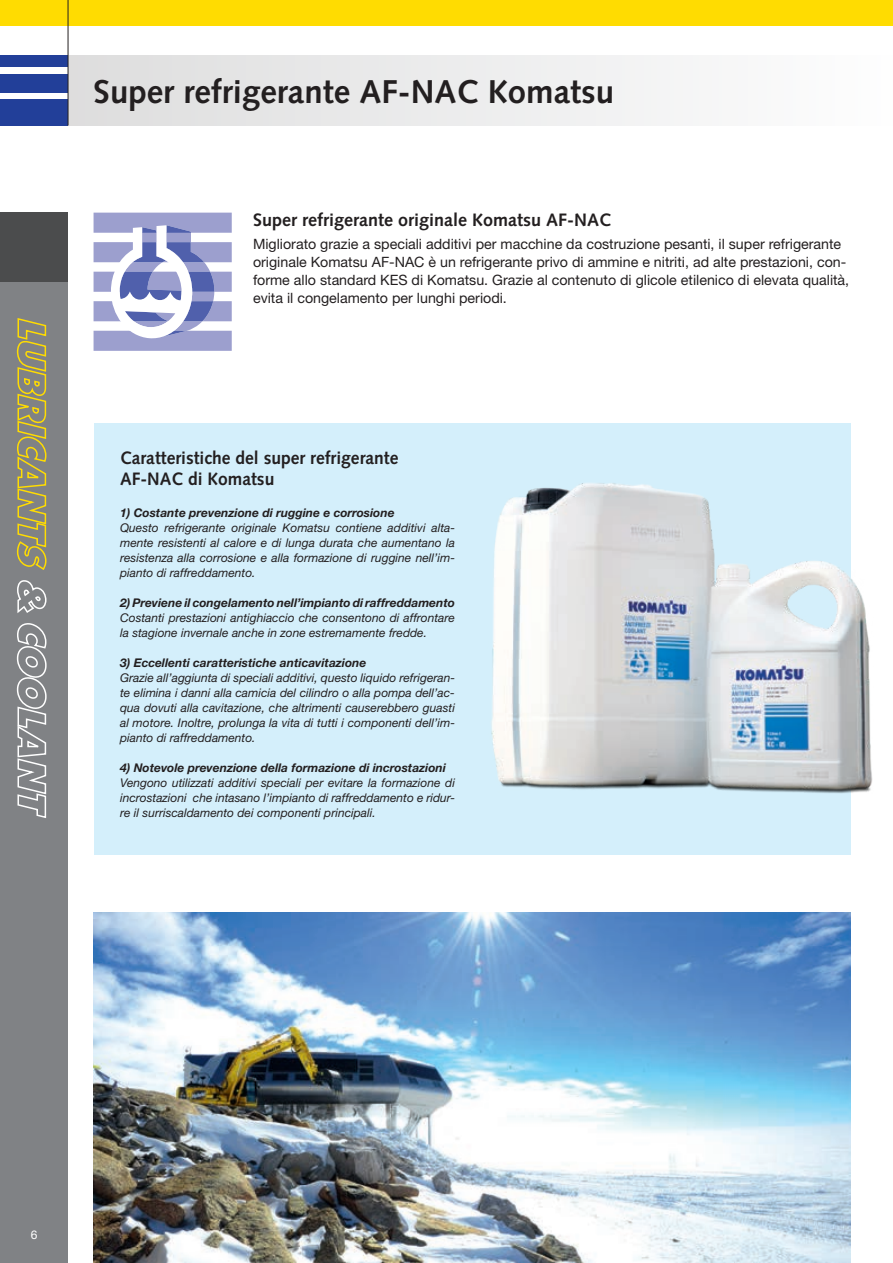
<style>
.page{position:relative;width:893px;height:1263px;background:#fff}
.page>*{position:absolute;margin:0;border:0;box-sizing:border-box;transform-origin:0 0}
.t1{font:700 33px "Syntax LTCE";color:#231f20}
.t2{font:700 18px/21px "Syntax LTCE";color:#231f20}
.t3{font:14.25px/18px "Helvetica Neue LT Pro";color:#231f20}
.t4{font:italic 12px/15px "Helvetica Neue LT Pro";color:#231f20;text-align:justify}
.t5{font:italic 700 12px "Helvetica Neue LT Pro";color:#231f20}
.t6{font:12px "Helvetica Neue LT Pro";color:#fff}
</style>
<div class="page">
<div style="left:0;top:99px;width:68px;height:26px;background:#223f99"></div>
<div style="left:0;top:74px;width:68px;height:18px;background:#223f99"></div>
<div style="left:0;top:55px;width:68px;height:12px;background:#223f99"></div>
<div style="left:0;top:0;width:893px;height:26px;background:#ffdc01"></div>
<div style="left:68px;top:55px;width:825px;height:70px;background:linear-gradient(to right,#ddddde,#fdfdfe)"></div>
<hr style="left:68px;top:0;width:1px;height:125px;background:#231f20">
<div style="left:0;top:213px;width:68px;height:1050px;background:#808285"></div>
<div style="left:0;top:213px;width:68px;height:69px;background:#4b4c4d"></div>
<svg style="left:16px;top:318px;width:31px;height:252px"></svg>
<svg style="left:17px;top:580px;width:30px;height:33px"></svg>
<svg style="left:16px;top:623px;width:31px;height:195px"></svg>
<div style="left:94px;top:423px;width:756px;height:432px;background:#d4effb"></div>
<svg style="left:94px;top:213px;width:138px;height:138px"></svg>
<img style="left:94px;top:912px;width:756px;height:351px">
<img style="left:491px;top:461px;width:382px;height:333px">
<h1 class="t1" style="left:94px;top:73px;width:522px">Super refrigerante AF-NAC Komatsu</h1>
<h2 class="t2" style="left:253px;top:210px;width:360px">Super refrigerante originale Komatsu AF-NAC</h2>
<p class="t3" style="left:253px;top:234px;width:598px">Migliorato grazie a speciali additivi per macchine da costruzione pesanti, il super refrigerante originale Komatsu AF-NAC è un refrigerante privo di ammine e nitriti, ad alte prestazioni, con&shy;forme allo standard KES di Komatsu. Grazie al contenuto di glicole etilenico di elevata qualità, evita il congelamento per lunghi periodi.</p>
<h2 class="t2" style="left:120px;top:447px;width:280px">Caratteristiche del super refrigerante<br>AF-NAC di Komatsu</h2>
<p class="t5" style="left:120px;top:505px;width:276px">1) Costante prevenzione di ruggine e corrosione</p>
<p class="t4" style="left:120px;top:520px;width:336px">Questo refrigerante originale Komatsu contiene additivi alta&shy;mente resistenti al calore e di lunga durata che aumentano la resistenza alla corrosione e alla formazione di ruggine nell’im&shy;pianto di raffreddamento.</p>
<p class="t5" style="left:120px;top:595px;width:336px">2) Previene il congelamento nell’impianto di raffreddamento</p>
<p class="t4" style="left:120px;top:610px;width:336px">Costanti prestazioni antighiaccio che consentono di affrontare la stagione invernale anche in zone estremamente fredde.</p>
<p class="t5" style="left:120px;top:655px;width:248px">3) Eccellenti caratteristiche anticavitazione</p>
<p class="t4" style="left:120px;top:670px;width:336px">Grazie all’aggiunta di speciali additivi, questo liquido refrigeran&shy;te elimina i danni alla camicia del cilindro o alla pompa dell’ac&shy;qua dovuti alla cavitazione, che altrimenti causerebbero guasti al motore. Inoltre, prolunga la vita di tutti i componenti dell’im&shy;pianto di raffreddamento.</p>
<p class="t5" style="left:120px;top:760px;width:327px">4) Notevole prevenzione della formazione di incrostazioni</p>
<p class="t4" style="left:120px;top:775px;width:336px">Vengono utilizzati additivi speciali per evitare la formazione di incrostazioni che intasano l’impianto di raffreddamento e ridur&shy;re il surriscaldamento dei componenti principali.</p>
<p class="t6" style="left:31px;top:1227px;width:8px">6</p>
</div>
